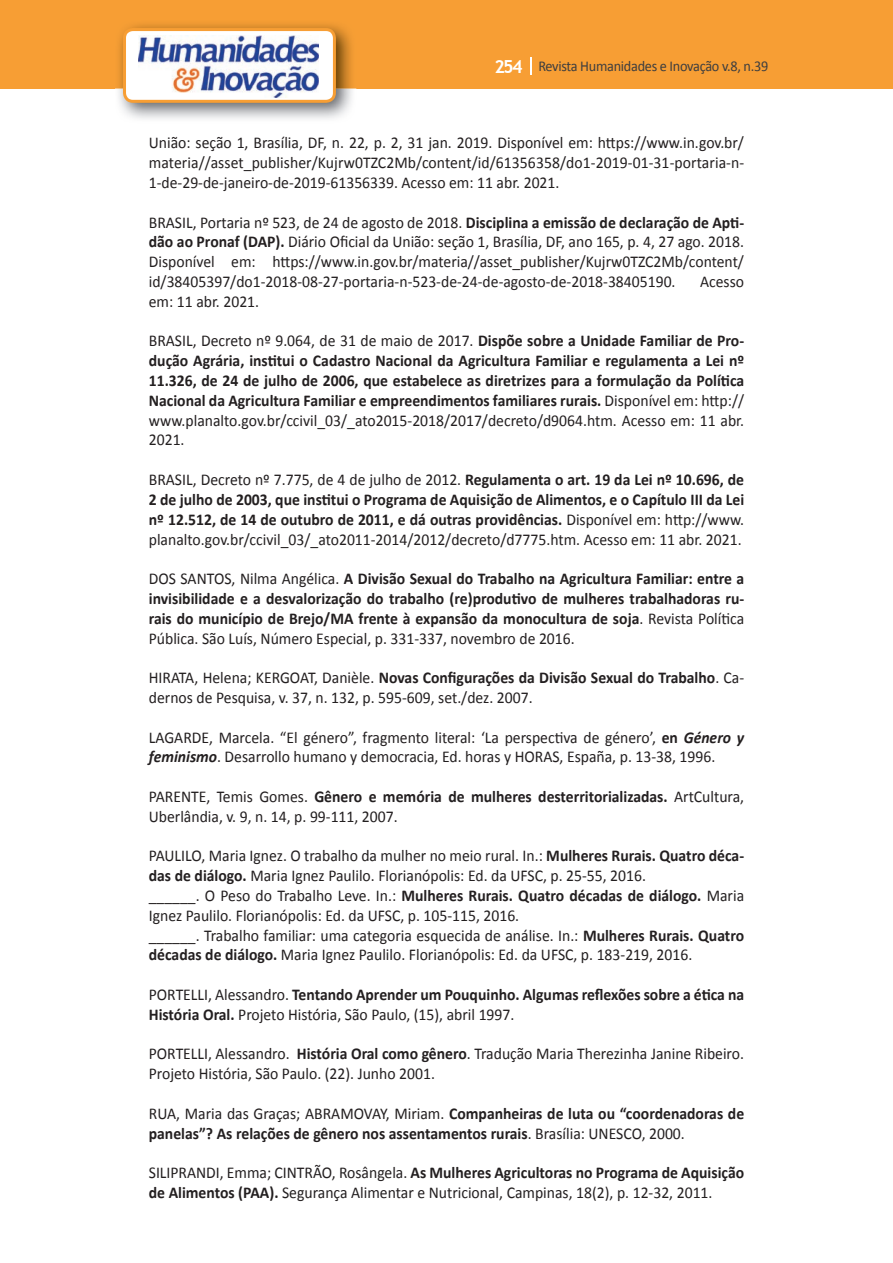
<style>
.page{position:relative;width:893px;height:1263px;background:#fff}
.page>*{position:absolute;margin:0;border:0;box-sizing:border-box;transform-origin:0 0}
.t1{font:16.5px/19.8px "Calibri";color:#231f20;scale:.95 1}
.t2{font:700 16.5px/19.8px "Calibri";color:#231f20;text-align:justify;scale:.95 1}
.t3{font:15px "Calibri";letter-spacing:-.02em;color:#3e3e3f;scale:.95 1}
.s1{font-family:"Trebuchet MS";font-weight:700;font-size:18px;color:#fff}
.s2{font-weight:700}
.s3{font-weight:400}
.s4{font-weight:700;font-style:italic}
</style>
<div class="page">
<div style="left:0;top:0;width:893px;height:88px;background:#f79e34"></div>
<svg style="left:530px;top:57px;width:2px;height:18px"></svg>
<img style="left:115px;top:24px;width:241px;height:95px">
<svg style="left:123px;top:28px;width:213px;height:75px"></svg>
<p class="t3" style="left:495px;top:57px;width:290px"><span class="s1">254</span> Revista Humanidades e Inovação v.8, n.39</p>
<p class="t1" style="left:149px;top:133px;width:628px;text-align:justify">União: seção 1, Brasília, DF, n. 22, p. 2, 31 jan. 2019. Disponível em: https://www.in.gov.br/ materia//asset_publisher/Kujrw0TZC2Mb/content/id/61356358/do1-2019-01-31-portaria-n-1-de-29-de-janeiro-de-2019-61356339. Acesso em: 11 abr. 2021.</p>
<p class="t1" style="left:149px;top:212px;width:628px;text-align:justify">BRASIL, Portaria nº 523, de 24 de agosto de 2018. <span class="s2">Disciplina a emissão de declaração de Apti&shy;dão ao Pronaf (DAP).</span> Diário Oficial da União: seção 1, Brasília, DF, ano 165, p. 4, 27 ago. 2018.<br>Disponível em: https://www.in.gov.br/materia//asset_publisher/Kujrw0TZC2Mb/content/ id/38405397/do1-2018-08-27-portaria-n-523-de-24-de-agosto-de-2018-38405190.</p>
<p class="t1" style="left:700px;top:272px;width:48px">Acesso</p>
<p class="t1" style="left:149px;top:292px;width:118px">em: 11 abr. 2021.</p>
<p class="t2" style="left:149px;top:331px;width:628px"><span class="s3">BRASIL, Decreto nº 9.064, de 31 de maio de 2017.</span> Dispõe sobre a Unidade Familiar de Pro&shy;dução Agrária, institui o Cadastro Nacional da Agricultura Familiar e regulamenta a Lei nº 11.326, de 24 de julho de 2006, que estabelece as diretrizes para a formulação da Política Nacional da Agricultura Familiar e empreendimentos familiares rurais. <span class="s3">Disponível em: http:// www.planalto.gov.br/ccivil_03/_ato2015-2018/2017/decreto/d9064.htm. Acesso em: 11 abr.<br>2021.</span></p>
<p class="t2" style="left:149px;top:470px;width:628px"><span class="s3">BRASIL, Decreto nº 7.775, de 4 de julho de 2012.</span> Regulamenta o art. 19 da Lei nº 10.696, de 2 de julho de 2003, que institui o Programa de Aquisição de Alimentos, e o Capítulo III da Lei nº 12.512, de 14 de outubro de 2011, e dá outras providências. <span class="s3">Disponível em: http://www. planalto.gov.br/ccivil_03/_ato2011-2014/2012/decreto/d7775.htm. Acesso em: 11 abr. 2021.</span></p>
<p class="t2" style="left:149px;top:569px;width:628px"><span class="s3">DOS SANTOS, Nilma Angélica.</span> A Divisão Sexual do Trabalho na Agricultura Familiar: entre a invisibilidade e a desvalorização do trabalho (re)produtivo de mulheres trabalhadoras ru&shy;rais do município de Brejo/MA frente à expansão da monocultura de soja<span class="s3">. Revista Política Pública. São Luís, Número Especial, p. 331-337, novembro de 2016.</span></p>
<p class="t1" style="left:149px;top:668px;width:628px">HIRATA, Helena; KERGOAT, Danièle. <span class="s2">Novas Configurações da Divisão Sexual do Trabalho</span>. Ca&shy;dernos de Pesquisa, v. 37, n. 132, p. 595-609, set./dez. 2007.</p>
<p class="t1" style="left:149px;top:727px;width:628px">LAGARDE, Marcela. “El género”, fragmento literal: ‘La perspectiva de género’, <span class="s2">en</span> <span class="s4">Género y feminismo</span>. Desarrollo humano y democracia, Ed. horas y HORAS, España, p. 13-38, 1996.</p>
<p class="t1" style="left:149px;top:787px;width:628px">PARENTE, Temis Gomes. <span class="s2">Gênero e memória de mulheres desterritorializadas.</span> ArtCultura,<br>Uberlândia, v. 9, n. 14, p. 99-111, 2007.</p>
<p class="t1" style="left:149px;top:846px;width:628px">PAULILO, Maria Ignez. O trabalho da mulher no meio rural. In.: <span class="s2">Mulheres Rurais. Quatro déca&shy;das de diálogo.</span> Maria Ignez Paulilo. Florianópolis: Ed. da UFSC, p. 25-55, 2016.<br>______. O Peso do Trabalho Leve. In.: <span class="s2">Mulheres Rurais. Quatro décadas de diálogo.</span> Maria Ignez Paulilo. Florianópolis: Ed. da UFSC, p. 105-115, 2016.<br>______. Trabalho familiar: uma categoria esquecida de análise. In.: <span class="s2">Mulheres Rurais. Quatro décadas de diálogo.</span> Maria Ignez Paulilo. Florianópolis: Ed. da UFSC, p. 183-219, 2016.</p>
<p class="t2" style="left:149px;top:984px;width:628px"><span class="s3">PORTELLI, Alessandro.</span> Tentando Aprender um Pouquinho. Algumas reflexões sobre a ética na<br>História Oral. <span class="s3">Projeto História, São Paulo, (15), abril 1997.</span></p>
<p class="t1" style="left:149px;top:1044px;width:628px">PORTELLI, Alessandro. <span class="s2">História Oral como gênero</span>. Tradução Maria Therezinha Janine Ribeiro.<br>Projeto História, São Paulo. (22). Junho 2001.</p>
<p class="t2" style="left:149px;top:1103px;width:628px"><span class="s3">RUA, Maria das Graças; ABRAMOVAY, Miriam.</span> Companheiras de luta ou “coordenadoras de panelas”? As relações de gênero nos assentamentos rurais<span class="s3">. Brasília: UNESCO, 2000.</span></p>
<p class="t1" style="left:149px;top:1163px;width:628px">SILIPRANDI, Emma; CINTRÃO, Rosângela. <span class="s2">As Mulheres Agricultoras no Programa de Aquisição de Alimentos (PAA).</span> Segurança Alimentar e Nutricional, Campinas, 18(2), p. 12-32, 2011.</p>
</div>
